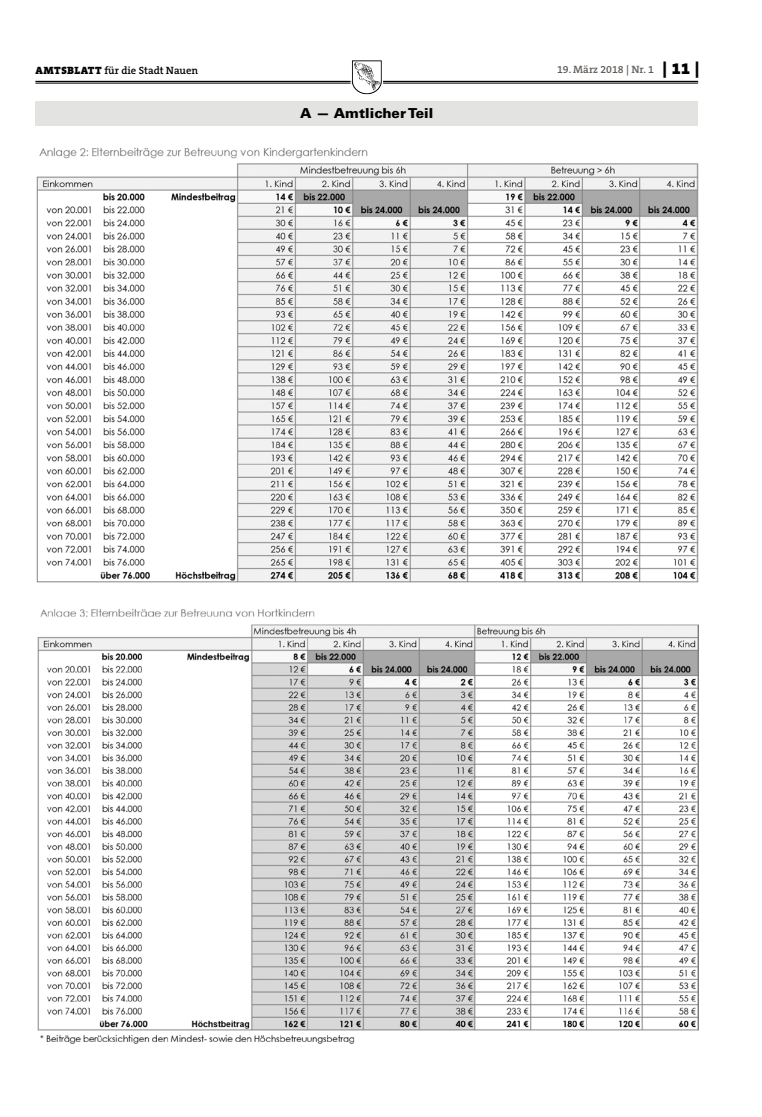
<style>
.page{position:relative;width:762px;height:1117px;background:#fff}
.page>*{position:absolute;margin:0;border:0;box-sizing:border-box;transform-origin:0 0}
.t1{font:900 13.75px "Univers";letter-spacing:.005em;color:#000}
.t2{font:600 10.62px "The Serif B W6";color:#000}
.t3{font:600 10.62px "The Serif B W6";color:#615c58}
.s1{font-family:"The Serif B W9";font-weight:900}
.s2{font-family:"The Serif B W9";font-weight:900;font-size:16.25px;color:#000}
</style>
<div class="page">
<hr style="left:35px;top:81px;width:663px;height:1px;background:#000">
<hr style="left:35px;top:83px;width:663px;height:1px;background:#000">
<svg style="left:350px;top:60px;width:34px;height:35px"></svg>
<div style="left:35px;top:101px;width:663px;height:25px;background:#e3e3e2"></div>
<img style="left:36px;top:147px;width:662px;height:436px">
<img style="left:37px;top:608px;width:661px;height:436px">
<p class="t2" style="left:36px;top:63px;width:164px"><span class="s1">AMTSBLATT</span> für die Stadt Nauen</p>
<p class="t3" style="left:557px;top:63px;width:144px">19. März 2018 | Nr. 1 <span class="s2">| 11 |</span></p>
<p class="t1" style="left:300px;top:104px;width:135px">A — Amtlicher Teil</p>
</div>
